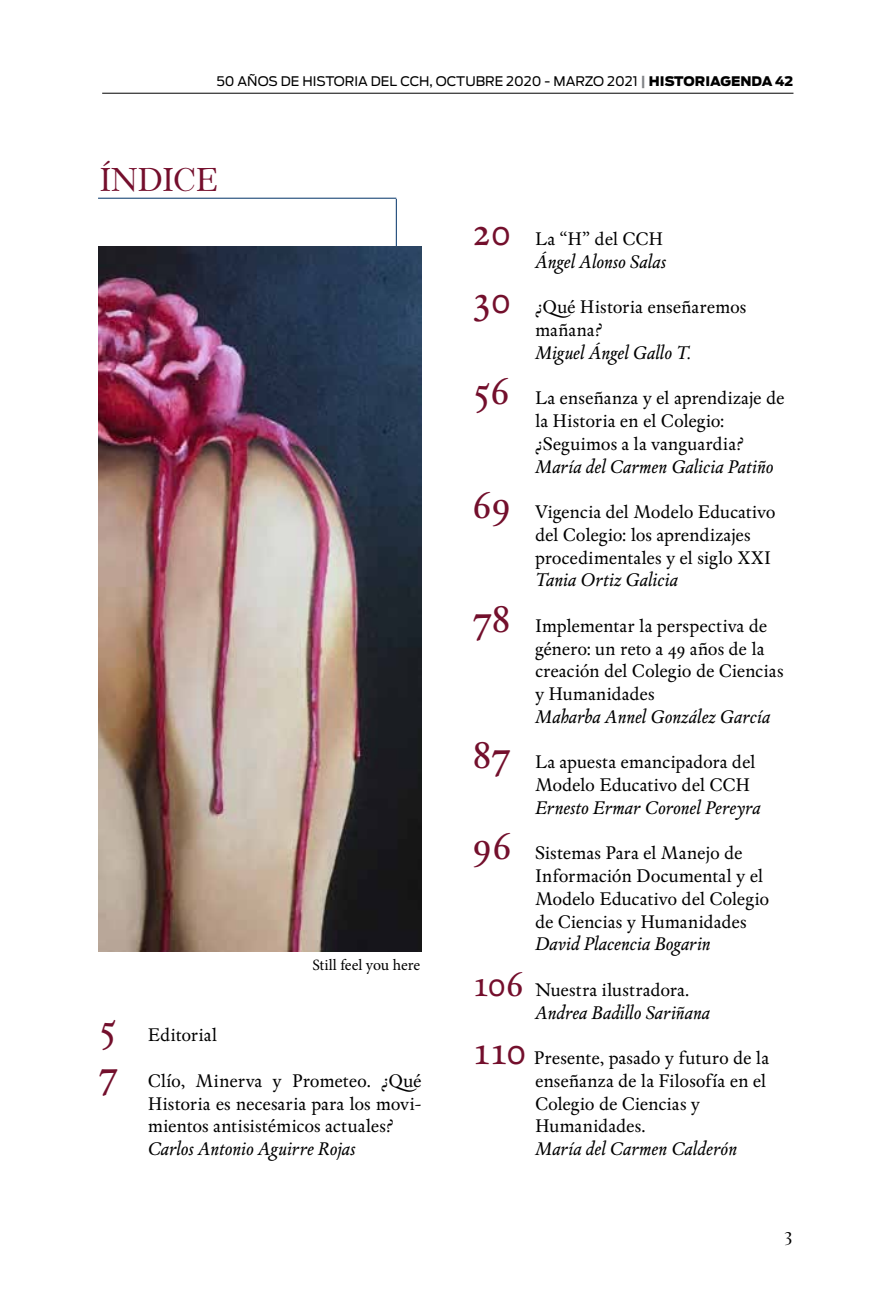
<style>
.page{position:relative;width:893px;height:1290px;background:#fff}
.page>*{position:absolute;margin:0;border:0;box-sizing:border-box;transform-origin:0 0}
.t1{font:42px "Espinosa Nova";color:#730f2c}
.t2{font:36.75px "Wessex";color:#740e2c}
.t3{font:21px "Wessex";color:#000}
.t4{font:19.25px/22.8px "Espinosa Nova";letter-spacing:-.005em;color:#000}
.t5{font:italic 19.25px/22.8px "Espinosa Nova";letter-spacing:-.01em;color:#000;text-align:right}
.t6{font:15.75px "Minion Pro";letter-spacing:-.005em;color:#000}
.t7{font:13.12px "Antenna";color:#000}
.s1{font-weight:700;color:#808285}
.s2{font-weight:900}
.s3{font-style:normal;font-size:42px;color:#730f2c}
.s4{font-style:normal}
.s5{font-size:42px;color:#730f2c}
.s6{font-style:normal;font-size:38.5px;color:#740e2c}
</style>
<div class="page">
<hr style="left:102px;top:93px;width:691px;height:1px;background:#000">
<hr style="left:98px;top:198px;width:298px;height:1px;background:#003267">
<hr style="left:396px;top:199px;width:1px;height:114px;background:#003267">
<img style="left:98px;top:247px;width:324px;height:705px">
<p class="t7" style="left:216px;top:73px;width:579px">50 AÑOS DE HISTORIA DEL CCH, OCTUBRE 2020 - MARZO 2021 <span class="s1">|</span> <span class="s2">HISTORIAGENDA 42</span></p>
<h2 class="t2" style="left:100px;top:160px;width:120px">ÍNDICE</h2>
<p class="t6" style="left:312px;top:954px;width:109px">Still feel you here</p>
<h1 class="t1" style="left:98px;top:1004px;width:21px">5</h1>
<p class="t4" style="left:148px;top:1024px;width:71px">Editorial</p>
<h1 class="t1" style="left:98px;top:1050px;width:21px">7</h1>
<p class="t4" style="left:148px;top:1070px;width:275px;text-align:justify">Clío, Minerva y Prometeo. ¿Qué Historia es necesaria para los movi&shy;mientos antisistémicos actuales?</p>
<p class="t5" style="left:148px;top:1138px;width:210px">Carlos Antonio Aguirre Rojas</p>
<p class="t5" style="left:472px;top:228px;width:196px"><span class="s3">20</span> <span class="s4">La “H” del CCH<br></span>Ángel Alonso Salas</p>
<p class="t4" style="left:535px;top:296px;width:213px;text-indent:-63px"><span class="s5">30</span> ¿Qué Historia enseñaremos mañana?</p>
<p class="t5" style="left:535px;top:342px;width:158px">Miguel Ángel Gallo T.</p>
<h1 class="t1" style="left:472px;top:367px;width:40px">56</h1>
<p class="t4" style="left:535px;top:387px;width:251px">La enseñanza y el aprendizaje de la Historia en el Colegio: ¿Seguimos a la vanguardia?</p>
<p class="t5" style="left:535px;top:456px;width:240px">María del Carmen Galicia Patiño</p>
<p class="t4" style="left:535px;top:501px;width:242px;text-indent:-63px"><span class="s5">69</span> Vigencia del Modelo Educativo del Colegio: los aprendizajes procedimentales y el siglo XXI</p>
<p class="t5" style="left:535px;top:569px;width:145px">Tania Ortiz Galicia</p>
<h1 class="t1" style="left:472px;top:595px;width:40px">78</h1>
<p class="t4" style="left:535px;top:615px;width:250px">Implementar la perspectiva de género: un reto a 49 años de la creación del Colegio de Ciencias y Humanidades</p>
<p class="t5" style="left:535px;top:706px;width:237px">Maharba Annel González García</p>
<h1 class="t1" style="left:472px;top:731px;width:40px">87</h1>
<p class="t4" style="left:535px;top:751px;width:222px">La apuesta emancipadora del<br>Modelo Educativo del CCH</p>
<p class="t5" style="left:535px;top:797px;width:228px">Ernesto Ermar Coronel Pereyra</p>
<p class="t4" style="left:535px;top:842px;width:236px;text-indent:-63px"><span class="s5">96</span> Sistemas Para el Manejo de<br>Información Documental y el<br>Modelo Educativo del Colegio de Ciencias y Humanidades</p>
<p class="t5" style="left:535px;top:933px;width:177px">David Placencia Bogarin</p>
<p class="t5" style="left:535px;top:979px;width:177px;text-align:left;text-indent:-63px"><span class="s6">106</span> <span class="s4">Nuestra ilustradora.<br></span>Andrea Badillo Sariñana</p>
<p class="t4" style="left:535px;top:1047px;width:236px;text-indent:-63px"><span class="s5">110</span> Presente, pasado y futuro de la enseñanza de la Filosofía en el<br>Colegio de Ciencias y<br>Humanidades.</p>
<p class="t5" style="left:535px;top:1138px;width:204px">María del Carmen Calderón</p>
<p class="t3" style="left:784px;top:1223px;width:10px">3</p>
</div>
